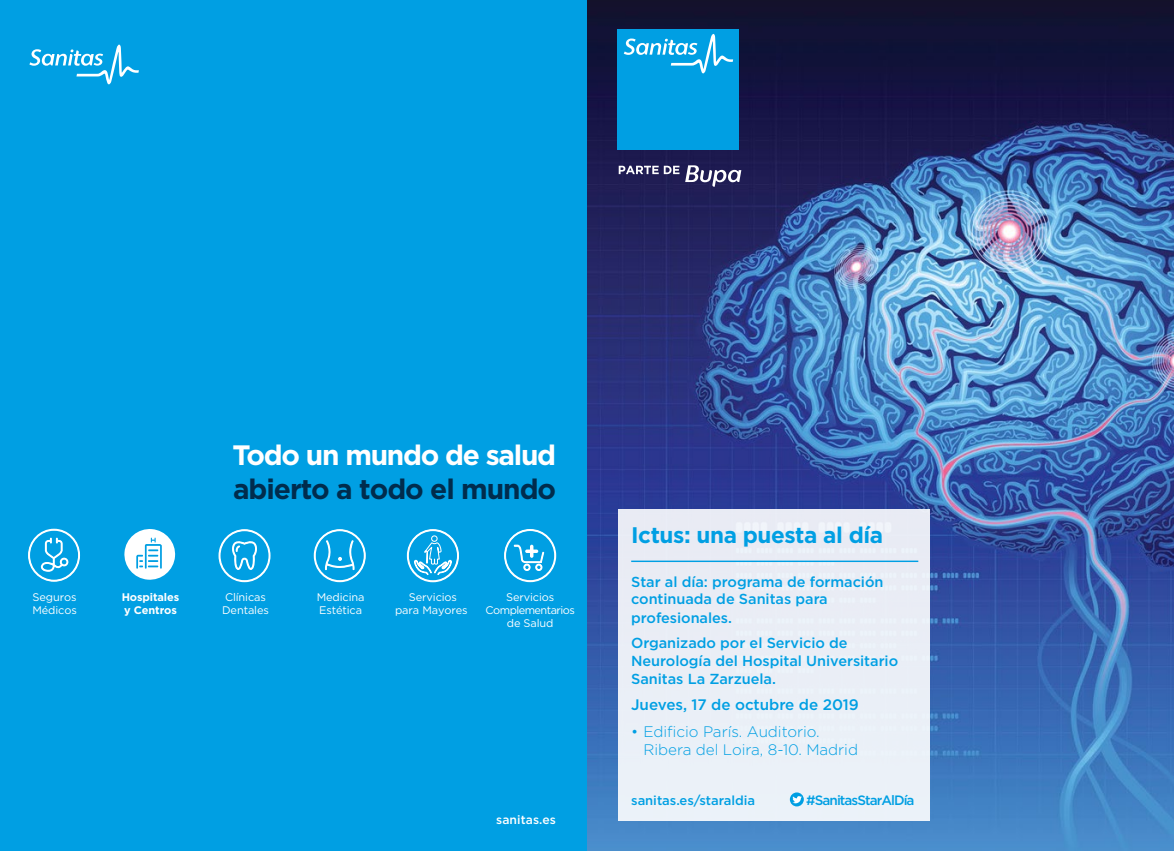
<style>
.page{position:relative;width:1174px;height:851px;background:#fff}
.page>*{position:absolute;margin:0;border:0;box-sizing:border-box;transform-origin:0 0}
.t1{font:700 28.05px/33.6px "Gotham";letter-spacing:-.035em;color:#002c4d}
.t2{font:700 22.5px "Gotham";letter-spacing:-.02em;color:#009fe3}
.t3{font:300 15.15px/18.3px "Gotham";letter-spacing:-.005em;color:#009fe3}
.t4{font:500 15.15px "Gotham";letter-spacing:-.005em;color:#009fe3}
.t5{font:500 14.55px/17.9px "Gotham";letter-spacing:-.005em;color:#009fe3}
.t6{font:500 13.5px "Gotham";letter-spacing:-.07em;color:#009fe3}
.t7{font:500 13.05px "Gotham";letter-spacing:-.005em;color:#009fe3}
.t8{font:500 12.15px "Gotham";letter-spacing:.005em;color:#fff}
.t9{font:10.95px/13.2px "Gotham";letter-spacing:-.01em;color:#fff}
.t10{font:10.95px/13.2px "Gotham";letter-spacing:-.05em;color:#fff;text-align:center}
.t11{font:700 10.95px/13.2px "Gotham";letter-spacing:-.01em;color:#fff}
.s1{color:#fff}
</style>
<div class="page">
<img style="left:587px;top:0;width:587px;height:850px">
<svg style="left:618px;top:166px;width:40px;height:8px"></svg>
<svg style="left:664px;top:166px;width:15px;height:8px"></svg>
<svg style="left:685px;top:165px;width:56px;height:22px"></svg>
<div style="left:618px;top:29px;width:121px;height:121px;background:#009fe3"></div>
<svg style="left:623px;top:34px;width:110px;height:39px"></svg>
<div style="left:618px;top:509px;width:311px;height:312px;background:#eaeff6"></div>
<hr style="left:631px;top:560px;width:287px;height:2px;background:#009fe3">
<svg style="left:790px;top:792px;width:14px;height:14px"></svg>
<svg style="left:792px;top:795px;width:10px;height:8px"></svg>
<div style="left:0;top:0;width:587px;height:850px;background:#009fe3"></div>
<svg style="left:29px;top:45px;width:110px;height:39px"></svg>
<svg style="left:314px;top:529px;width:51px;height:53px"></svg>
<svg style="left:504px;top:529px;width:52px;height:53px"></svg>
<svg style="left:407px;top:529px;width:52px;height:53px"></svg>
<svg style="left:219px;top:529px;width:51px;height:53px"></svg>
<svg style="left:28px;top:529px;width:52px;height:52px"></svg>
<svg style="left:124px;top:529px;width:52px;height:51px"></svg>
<p class="t1" style="left:232px;top:438px;width:325px"><span class="s1">Todo un mundo de salud </span>abierto a todo el mundo</p>
<p class="t9" style="left:222px;top:590px;width:48px">Clínicas<br>Dentales</p>
<p class="t9" style="left:395px;top:590px;width:74px;text-align:center">Servicios para Mayores</p>
<p class="t9" style="left:32px;top:590px;width:46px">Seguros<br>Médicos</p>
<p class="t9" style="left:317px;top:590px;width:49px">Medicina<br>Estética</p>
<p class="t11" style="left:122px;top:590px;width:59px">Hospitales y Centros</p>
<p class="t10" style="left:485px;top:590px;width:91px">Servicios<br>Complementarios de Salud</p>
<p class="t8" style="left:496px;top:811px;width:61px">sanitas.es</p>
<p class="t2" style="left:631px;top:520px;width:253px">Ictus: una puesta al día</p>
<p class="t5" style="left:631px;top:572px;width:254px">Star al día: programa de formación continuada de Sanitas para profesionales.</p>
<p class="t5" style="left:631px;top:633px;width:268px">Organizado por el Servicio de<br>Neurología del Hospital Universitario<br>Sanitas La Zarzuela.</p>
<p class="t4" style="left:631px;top:695px;width:229px">Jueves, 17 de octubre de 2019</p>
<p class="t3" style="left:643px;top:721px;width:216px;text-indent:-12px">• Edificio París. Auditorio.<br>Ribera del Loira, 8-10. Madrid</p>
<p class="t7" style="left:631px;top:792px;width:125px">sanitas.es/staraldia</p>
<p class="t6" style="left:806px;top:791px;width:110px">#SanitasStarAlDía</p>
</div>
